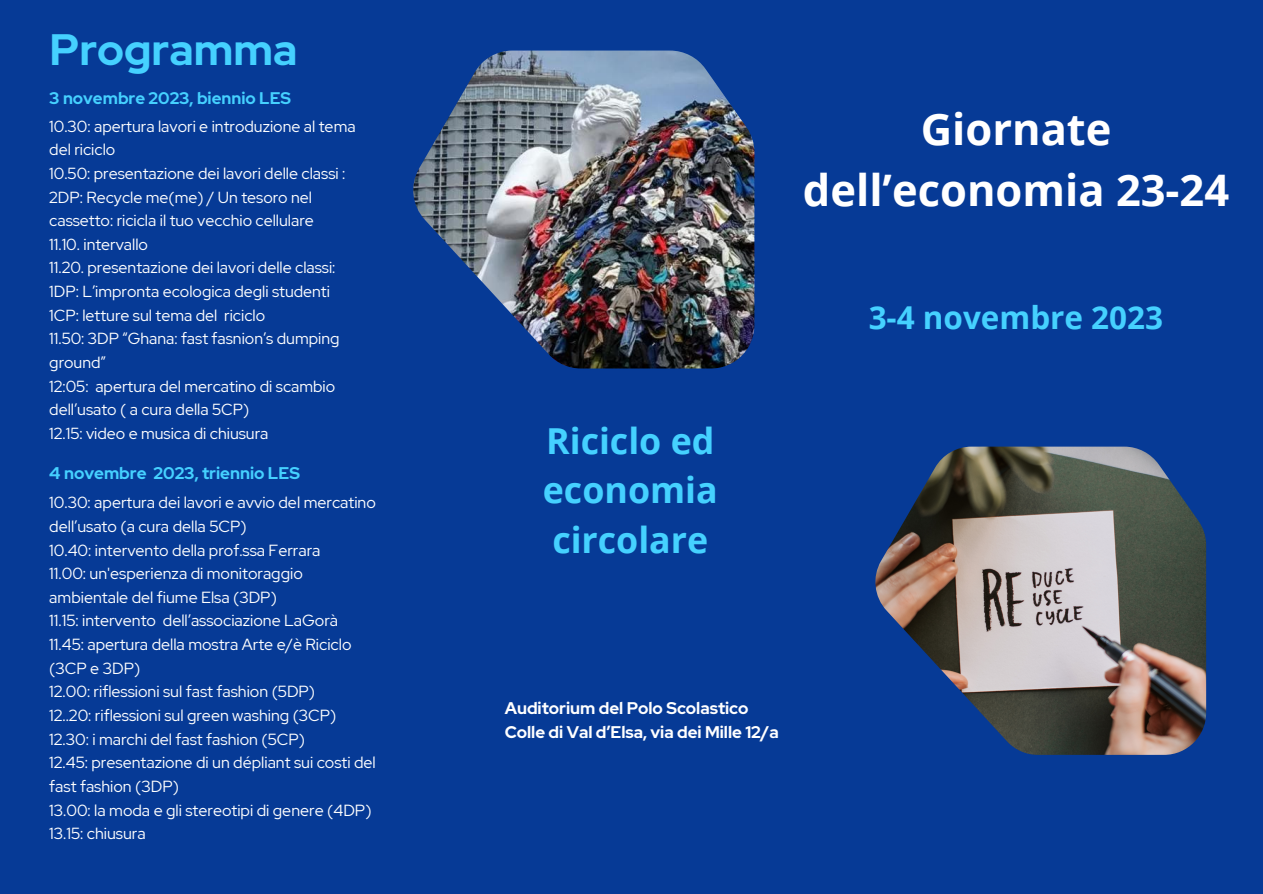
<style>
.page{position:relative;width:1263px;height:894px;background:#fff}
.page>*{position:absolute;margin:0;border:0;box-sizing:border-box;transform-origin:0 0}
.t1{font:700 43.8px "Red Hat Display";color:#45d1ff}
.t2{font:700 43.5px/60.8px "Open Sans";color:#fff;text-align:center}
.t3{font:700 35.7px/49.5px "Open Sans";color:#45d1ff;text-align:justify}
.t4{font:700 31.5px "Open Sans";color:#45d1ff}
.t5{font:700 16.8px "Red Hat Display";color:#fff}
.t6{font:700 16.8px "Red Hat Display";color:#45d1ff}
.t7{font:16.05px/23.5px "Red Hat Display";color:#fff}
</style>
<div class="page">
<div style="left:0;top:0;width:1263px;height:893px;background:#063a96"></div>
<img style="left:413px;top:51px;width:341px;height:317px">
<img style="left:875px;top:446px;width:331px;height:308px">
<p class="t1" style="left:50px;top:20px;width:249px">Programma</p>
<p class="t6" style="left:49px;top:86px;width:243px">3 novembre 2023, biennio LES</p>
<p class="t7" style="left:49px;top:114px;width:308px">10.30: apertura lavori e introduzione al tema del riciclo</p>
<p class="t7" style="left:49px;top:161px;width:297px">10.50: presentazione dei lavori delle classi :</p>
<p class="t7" style="left:49px;top:185px;width:266px">2DP: Recycle me(me) / Un tesoro nel cassetto: ricicla il tuo vecchio cellulare</p>
<p class="t7" style="left:49px;top:232px;width:100px">11.10. intervallo</p>
<p class="t7" style="left:49px;top:256px;width:288px">11.20. presentazione dei lavori delle classi:</p>
<p class="t7" style="left:49px;top:279px;width:282px">1DP: L’impronta ecologica degli studenti</p>
<p class="t7" style="left:49px;top:303px;width:217px">1CP: letture sul tema del riciclo</p>
<p class="t7" style="left:49px;top:327px;width:292px">11.50: 3DP “Ghana: fast fasnion’s dumping ground”</p>
<p class="t7" style="left:49px;top:374px;width:287px">12:05: apertura del mercatino di scambio dell’usato ( a cura della 5CP)</p>
<p class="t7" style="left:49px;top:421px;width:221px">12.15: video e musica di chiusura</p>
<p class="t6" style="left:49px;top:462px;width:252px">4 novembre 2023, triennio LES</p>
<p class="t7" style="left:49px;top:490px;width:328px">10.30: apertura dei lavori e avvio del mercatino dell’usato (a cura della 5CP)</p>
<p class="t7" style="left:49px;top:538px;width:273px">10.40: intervento della prof.ssa Ferrara</p>
<p class="t7" style="left:49px;top:561px;width:255px">11.00: un'esperienza di monitoraggio ambientale del fiume Elsa (3DP)</p>
<p class="t7" style="left:49px;top:608px;width:290px">11.15: intervento dell’associazione LaGorà</p>
<p class="t7" style="left:49px;top:632px;width:304px">11.45: apertura della mostra Arte e/è Riciclo (3CP e 3DP)</p>
<p class="t7" style="left:49px;top:679px;width:267px">12.00: riflessioni sul fast fashion (5DP)</p>
<p class="t7" style="left:49px;top:703px;width:289px">12..20: riflessioni sul green washing (3CP)</p>
<p class="t7" style="left:49px;top:727px;width:257px">12.30: i marchi del fast fashion (5CP)</p>
<p class="t7" style="left:49px;top:750px;width:328px">12.45: presentazione di un dépliant sui costi del fast fashion (3DP)</p>
<p class="t7" style="left:49px;top:797px;width:324px">13.00: la moda e gli stereotipi di genere (4DP)</p>
<p class="t7" style="left:49px;top:821px;width:98px">13.15: chiusura</p>
<p class="t3" style="left:543px;top:415px;width:176px">Riciclo ed economia circolare</p>
<p class="t2" style="left:803px;top:98px;width:428px">Giornate dell’economia 23-24</p>
<p class="t4" style="left:869px;top:295px;width:296px">3-4 novembre 2023</p>
<p class="t5" style="left:505px;top:696px;width:245px">Auditorium del Polo Scolastico</p>
<p class="t5" style="left:505px;top:720px;width:276px">Colle di Val d’Elsa, via dei Mille 12/a</p>
</div>
